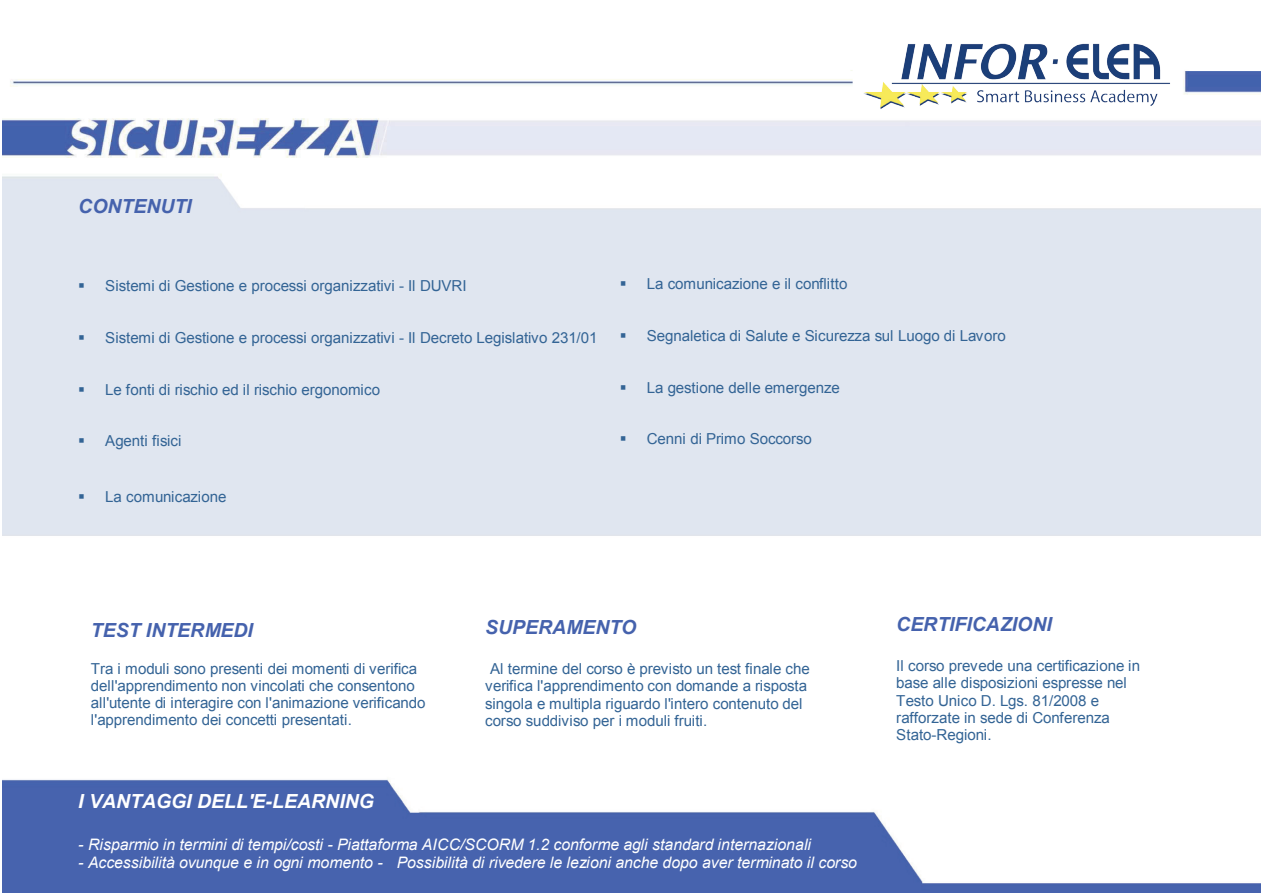
<style>
.page{position:relative;width:1263px;height:893px;background:#fff}
.page>*{position:absolute;margin:0;border:0;box-sizing:border-box;transform-origin:0 0}
.t1{font:italic 700 19.5px "Arial";color:#4562ad}
.t2{font:italic 700 19.5px "Arial";color:#fff}
.t3{font:italic 15.9px "Arial";letter-spacing:-.005em;color:#fff}
.t4{font:15.15px/17.2px "Arial";letter-spacing:-.01em;color:#336495}
</style>
<div class="page">
<img style="left:3px;top:70px;width:1258px;height:822px">
<div style="left:853px;top:69px;width:330px;height:41px;background:#fff"></div>
<img style="left:861px;top:43px;width:311px;height:69px">
<svg style="left:80px;top:283px;width:4px;height:5px"></svg>
<svg style="left:80px;top:335px;width:4px;height:5px"></svg>
<svg style="left:80px;top:387px;width:4px;height:4px"></svg>
<svg style="left:80px;top:439px;width:4px;height:4px"></svg>
<svg style="left:80px;top:494px;width:4px;height:5px"></svg>
<svg style="left:621px;top:281px;width:4px;height:5px"></svg>
<svg style="left:621px;top:333px;width:4px;height:5px"></svg>
<svg style="left:621px;top:385px;width:4px;height:4px"></svg>
<svg style="left:621px;top:437px;width:4px;height:4px"></svg>
<p class="t1" style="left:78px;top:193px;width:115px">CONTENUTI</p>
<p class="t4" style="left:105px;top:277px;width:363px">Sistemi di Gestione e processi organizzativi - Il DUVRI</p>
<p class="t4" style="left:105px;top:329px;width:494px">Sistemi di Gestione e processi organizzativi - Il Decreto Legislativo 231/01</p>
<p class="t4" style="left:105px;top:381px;width:276px">Le fonti di rischio ed il rischio ergonomico</p>
<p class="t4" style="left:105px;top:432px;width:78px">Agenti fisici</p>
<p class="t4" style="left:105px;top:488px;width:123px">La comunicazione</p>
<p class="t4" style="left:647px;top:275px;width:202px">La comunicazione e il conflitto</p>
<p class="t4" style="left:647px;top:327px;width:361px">Segnaletica di Salute e Sicurezza sul Luogo di Lavoro</p>
<p class="t4" style="left:647px;top:379px;width:195px">La gestione delle emergenze</p>
<p class="t4" style="left:647px;top:430px;width:167px">Cenni di Primo Soccorso</p>
<p class="t1" style="left:91px;top:617px;width:164px">TEST INTERMEDI</p>
<p class="t4" style="left:91px;top:660px;width:336px">Tra i moduli sono presenti dei momenti di verifica dell'apprendimento non vincolati che consentono all'utente di interagire con l'animazione verificando l'apprendimento dei concetti presentati.</p>
<p class="t1" style="left:485px;top:614px;width:153px">SUPERAMENTO</p>
<p class="t4" style="left:485px;top:660px;width:326px;text-indent:5px">Al termine del corso è previsto un test finale che verifica l'apprendimento con domande a risposta singola e multipla riguardo l'intero contenuto del corso suddiviso per i moduli fruiti.</p>
<p class="t2" style="left:78px;top:788px;width:297px">I VANTAGGI DELL'E-LEARNING</p>
<p class="t3" style="left:78px;top:834px;width:734px">- Risparmio in termini di tempi/costi - Piattaforma AICC/SCORM 1.2 conforme agli standard internazionali</p>
<p class="t3" style="left:78px;top:852px;width:780px">- Accessibilità ovunque e in ogni momento - Possibilità di rivedere le lezioni anche dopo aver terminato il corso</p>
<p class="t1" style="left:896px;top:611px;width:157px">CERTIFICAZIONI</p>
<p class="t4" style="left:896px;top:657px;width:245px">Il corso prevede una certificazione in base alle disposizioni espresse nel<br>Testo Unico D. Lgs. 81/2008 e rafforzate in sede di Conferenza<br>Stato-Regioni.</p>
</div>
